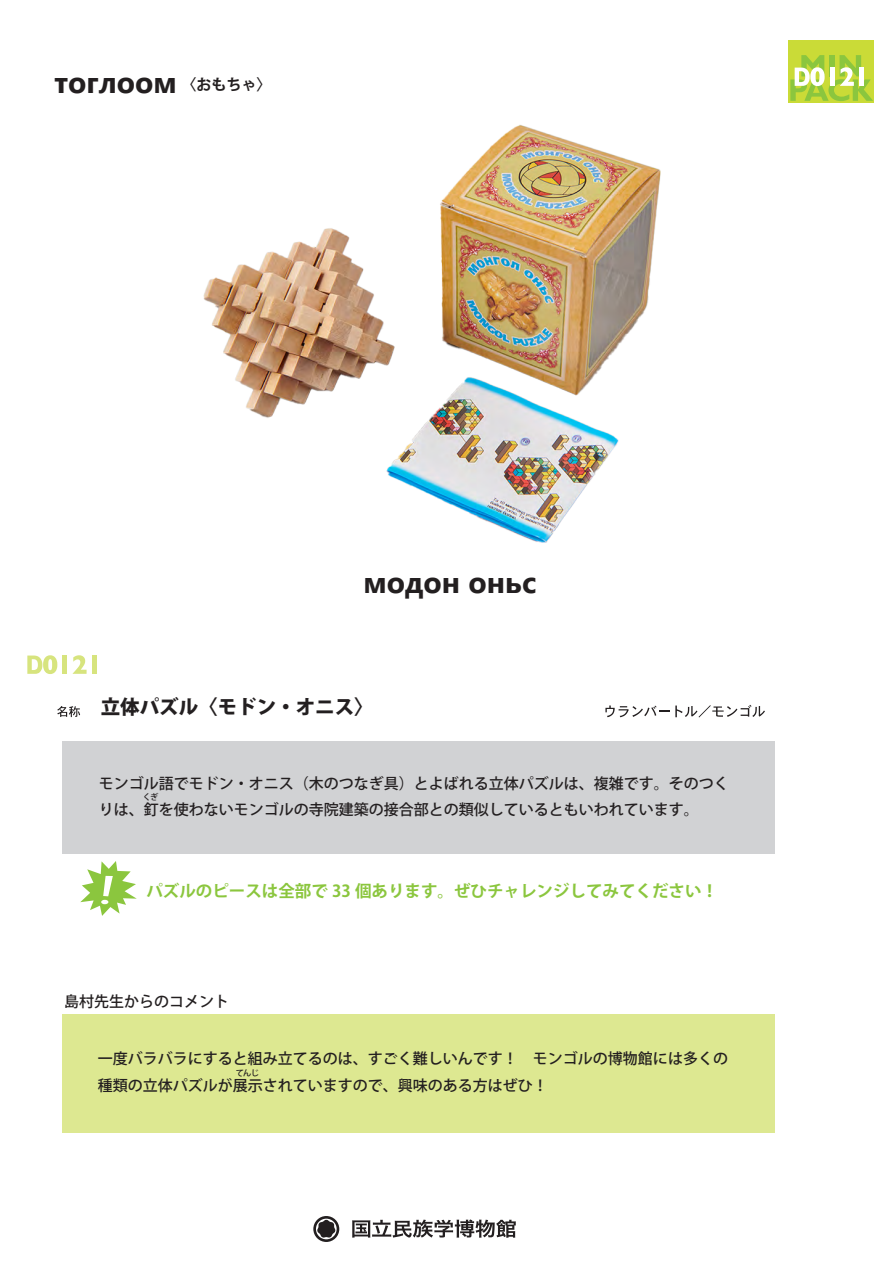
<style>
.page{position:relative;width:893px;height:1263px;background:#fff}
.page>*{position:absolute;margin:0;border:0;box-sizing:border-box;transform-origin:0 0}
.t1{font:700 30px "Segoe UI";color:#231f20}
.t2{font:800 19.5px "Koz Go Pro";color:#231f20}
.t3{font:700 16.5px "Koz Go Pro";color:#8bc63e}
.t4{font:500 15px/26.2px "Koz Go Pro";color:#231f20}
.t5{font:500 8.25px "Koz Go Pro";color:#231f20}
.s1{font-family:"Koz Go Pro";font-size:15px}
</style>
<div class="page">
<img style="left:203px;top:40px;width:586px;height:503px">
<div style="left:789px;top:40px;width:85px;height:63px;background:#cadb37"></div>
<svg style="left:790px;top:55px;width:83px;height:46px"></svg>
<div style="left:859px;top:68px;width:5px;height:18px;background:#fff"></div>
<svg style="left:27px;top:655px;width:30px;height:19px"></svg>
<div style="left:62px;top:655px;width:5px;height:19px;background:#d7e47e"></div>
<svg style="left:73px;top:655px;width:14px;height:19px"></svg>
<div style="left:92px;top:655px;width:5px;height:19px;background:#d7e47e"></div>
<svg style="left:57px;top:706px;width:23px;height:11px"></svg>
<svg style="left:605px;top:705px;width:64px;height:12px"></svg>
<svg style="left:675px;top:705px;width:90px;height:12px"></svg>
<div style="left:62px;top:741px;width:712px;height:113px;background:#d1d2d4"></div>
<div style="left:62px;top:1014px;width:712px;height:119px;background:#dde891"></div>
<svg style="left:80px;top:861px;width:57px;height:55px"></svg>
<svg style="left:352px;top:1219px;width:164px;height:19px"></svg>
<svg style="left:313px;top:1216px;width:26px;height:26px"></svg>
<h1 class="t1" style="left:54px;top:54px;width:218px">тоглоом <span class="s1">〈おもちゃ〉</span></h1>
<h1 class="t1" style="left:363px;top:554px;width:175px">модон оньс</h1>
<h2 class="t2" style="left:101px;top:694px;width:275px">立体パズル〈モドン・オニス〉</h2>
<p class="t4" style="left:99px;top:771px;width:632px">モンゴル語でモドン・オニス（木のつなぎ具）とよばれる立体パズルは、複雑です。そのつくりは、釘を使わないモンゴルの寺院建築の接合部との類似しているともいわれています。</p>
<p class="t5" style="left:143px;top:792px;width:17px">くぎ</p>
<p class="t3" style="left:146px;top:880px;width:573px">パズルのピースは全部で 33 個あります。ぜひチャレンジしてみてください！</p>
<p class="t4" style="left:64px;top:989px;width:166px">島村先生からのコメント</p>
<p class="t4" style="left:98px;top:1046px;width:632px">一度バラバラにすると組み立てるのは、すごく難しいんです！　モンゴルの博物館には多くの種類の立体パズルが展示されていますので、興味のある方はぜひ！</p>
<p class="t5" style="left:236px;top:1068px;width:25px">てんじ</p>
</div>
